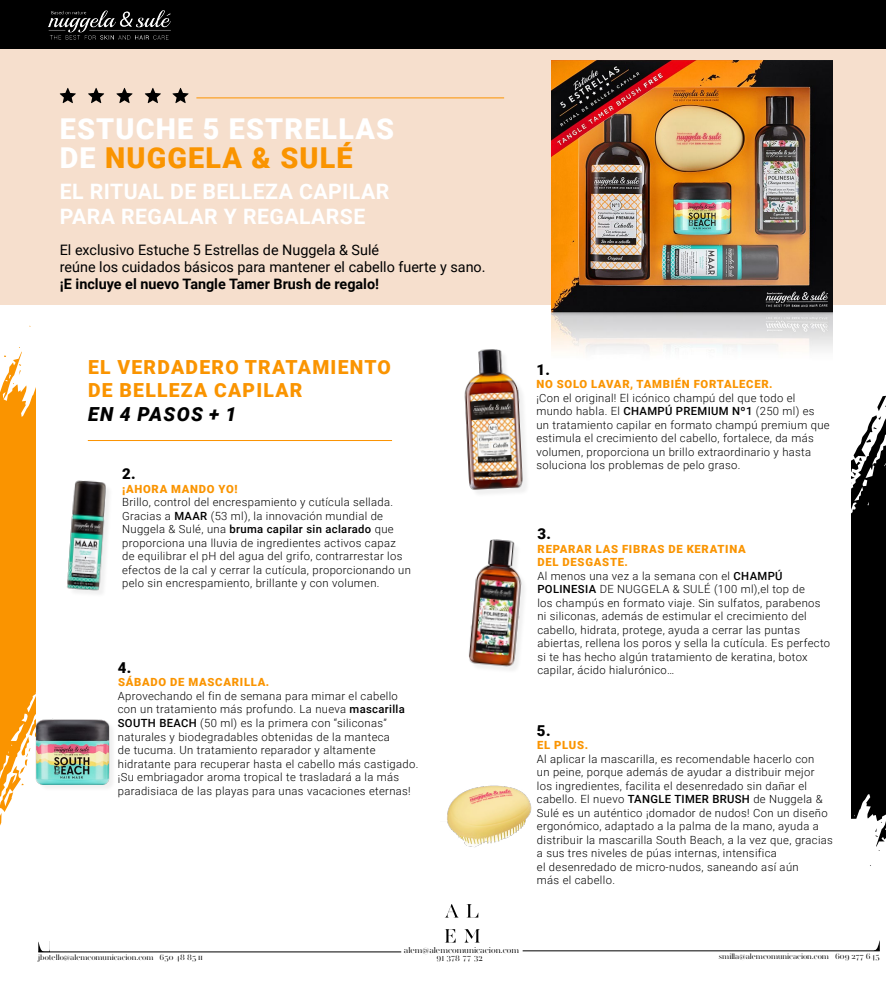
<style>
.page{position:relative;width:886px;height:982px;background:#fff}
.page>*{position:absolute;margin:0;border:0;box-sizing:border-box;transform-origin:0 0}
.t1{font:900 28.75px/28.8px "Roboto";letter-spacing:.04em;color:#fff}
.t2{font:700 21.25px/25px "Roboto";letter-spacing:.02em;color:#fff}
.t3{font:900 19.38px/23.2px "Roboto";letter-spacing:.065em;color:#fa9400}
.t4{font:italic 900 19.38px "Roboto";letter-spacing:.065em;color:#000}
.t5{font:900 15px "Roboto";color:#000}
.t6{font:14.38px/17.2px "Roboto";color:#000}
.t7{font:700 14.38px "Roboto";color:#000}
.t8{font:300 11.25px/13.5px "Roboto";letter-spacing:.03em;color:#000}
.t9{font:900 11.25px "Roboto";letter-spacing:.065em;color:#fa9400}
.t10{font:300 8.75px "AW Conqueror Didot";color:#000}
.t11{font:300 8.12px "AW Conqueror Didot";color:#000}
.s1{color:#fa9400}
.s2{font-weight:500}
.s3{font-weight:900;color:#fa9400}
.s4{font-size:9.56px}
.s5{font-size:9.81px}
</style>
<div class="page">
<div style="left:0;top:48px;width:885px;height:257px;background:#f6dfcd"></div>
<svg style="left:851px;top:396px;width:35px;height:470px"></svg>
<hr style="left:38px;top:951px;width:363px;height:1px;background:#000">
<svg style="left:464px;top:929px;width:16px;height:13px"></svg>
<svg style="left:445px;top:929px;width:10px;height:13px"></svg>
<svg style="left:466px;top:904px;width:12px;height:13px"></svg>
<svg style="left:446px;top:904px;width:12px;height:13px"></svg>
<svg style="left:875px;top:940px;width:5px;height:10px"></svg>
<hr style="left:523px;top:950px;width:357px;height:1px;background:#000">
<svg style="left:0;top:325px;width:36px;height:501px"></svg>
<div style="left:0;top:0;width:886px;height:48px;background:#000"></div>
<svg style="left:60px;top:88px;width:16px;height:15px"></svg>
<svg style="left:88px;top:88px;width:16px;height:15px"></svg>
<svg style="left:116px;top:88px;width:17px;height:15px"></svg>
<svg style="left:145px;top:88px;width:16px;height:15px"></svg>
<svg style="left:173px;top:88px;width:16px;height:15px"></svg>
<hr style="left:196px;top:98px;width:308px;height:1px;background:#fb9300">
<img style="left:37px;top:10px;width:151px;height:39px">
<img style="left:464px;top:349px;width:62px;height:145px">
<img style="left:551px;top:60px;width:282px;height:292px">
<img style="left:468px;top:539px;width:56px;height:131px">
<img style="left:447px;top:785px;width:85px;height:63px">
<img style="left:67px;top:480px;width:42px;height:114px">
<img style="left:36px;top:718px;width:76px;height:70px">
<hr style="left:88px;top:440px;width:304px;height:1px;background:#fb9300">
<h1 class="t1" style="left:60px;top:113px;width:336px">ESTUCHE 5 ESTRELLAS<br>DE <span class="s1">NUGGELA &amp; SULÉ</span></h1>
<h2 class="t2" style="left:60px;top:179px;width:331px">EL RITUAL DE BELLEZA CAPILAR<br>PARA REGALAR Y REGALARSE</h2>
<p class="t6" style="left:60px;top:240px;width:427px">El exclusivo Estuche 5 Estrellas de Nuggela &amp; Sulé<br>reúne los cuidados básicos para mantener el cabello fuerte y sano.</p>
<p class="t7" style="left:60px;top:274px;width:321px">¡E incluye el nuevo Tangle Tamer Brush de regalo!</p>
<h3 class="t3" style="left:88px;top:355px;width:304px">EL VERDADERO TRATAMIENTO<br>DE BELLEZA CAPILAR</h3>
<h3 class="t4" style="left:88px;top:400px;width:150px">EN 4 PASOS + 1</h3>
<h3 class="t5" style="left:536px;top:359px;width:15px">1.</h3>
<p class="t9" style="left:536px;top:376px;width:238px">NO SOLO LAVAR, TAMBIÉN FORTALECER.</p>
<p class="t8" style="left:536px;top:390px;width:295px">¡Con el original! El icónico champú del que todo el mundo habla. El <span class="s2">CHAMPÚ PREMIUM Nº1</span> (250 ml) es un tratamiento capilar en formato champú premium que estimula el crecimiento del cabello, fortalece, da más volumen, proporciona un brillo extraordinario y hasta soluciona los problemas de pelo graso.</p>
<h3 class="t5" style="left:122px;top:463px;width:15px">2.</h3>
<p class="t9" style="left:122px;top:481px;width:117px">¡AHORA MANDO YO!</p>
<p class="t8" style="left:122px;top:495px;width:290px">Brillo, control del encrespamiento y cutícula sellada.<br>Gracias a <span class="s2">MAAR</span> (53 ml), la innovación mundial de Nuggela &amp; Sulé, una <span class="s2">bruma capilar sin aclarado</span> que proporciona una lluvia de ingredientes activos capaz de equilibrar el pH del agua del grifo, contrarrestar los efectos de la cal y cerrar la cutícula, proporcionando un pelo sin encrespamiento, brillante y con volumen.</p>
<h3 class="t5" style="left:537px;top:523px;width:15px">3.</h3>
<p class="t8" style="left:537px;top:541px;width:294px"><span class="s3">REPARAR LAS FIBRAS DE KERATINA<br>DEL DESGASTE.<br></span>Al menos una vez a la semana con el <span class="s2">CHAMPÚ POLINESIA</span> DE NUGGELA &amp; SULÉ (100 ml),el top de<br>los champús en formato viaje. Sin sulfatos, parabenos ni siliconas, además de estimular el crecimiento del cabello, hidrata, protege, ayuda a cerrar las puntas abiertas, rellena los poros y sella la cutícula. Es perfecto si te has hecho algún tratamiento de keratina, botox</p>
<h3 class="t5" style="left:118px;top:657px;width:15px">4.</h3>
<p class="t8" style="left:537px;top:663px;width:138px">capilar, ácido hialurónico…</p>
<p class="t9" style="left:118px;top:674px;width:153px">SÁBADO DE MASCARILLA.</p>
<p class="t8" style="left:118px;top:688px;width:302px">Aprovechando el fin de semana para mimar el cabello con un tratamiento más profundo. La nueva <span class="s2">mascarilla SOUTH BEACH</span> (50 ml) es la primera con “siliconas” naturales y biodegradables obtenidas de la manteca<br>de tucuma. Un tratamiento reparador y altamente hidratante para recuperar hasta el cabello más castigado. ¡Su embriagador aroma tropical te trasladará a la más paradisiaca de las playas para unas vacaciones eternas!</p>
<h3 class="t5" style="left:537px;top:719px;width:15px">5.</h3>
<p class="t9" style="left:537px;top:737px;width:52px">EL PLUS.</p>
<p class="t8" style="left:537px;top:751px;width:297px">Al aplicar la mascarilla, es recomendable hacerlo con<br>un peine, porque además de ayudar a distribuir mejor<br>los ingredientes, facilita el desenredado sin dañar el cabello. El nuevo <span class="s2">TANGLE TIMER BRUSH</span> de Nuggela &amp; Sulé es un auténtico ¡domador de nudos! Con un diseño ergonómico, adaptado a la palma de la mano, ayuda a distribuir la mascarilla South Beach, a la vez que, gracias a sus tres niveles de púas internas, intensifica<br>el desenredado de micro-nudos, saneando así aún<br>más el cabello.</p>
<p class="t10" style="left:404px;top:943px;width:117px">alem@alemcomunicacion.com</p>
<p class="t11" style="left:437px;top:951px;width:48px">9<span class="s4">1</span> 378 77 3<span class="s5">2</span></p>
<p class="t11" style="left:38px;top:951px;width:166px">jbotello@alemcomunicacion.com 650 48 85 11</p>
<p class="t11" style="left:719px;top:950px;width:162px">smilla@alemcomunicacion.com 609 277 645</p>
</div>
